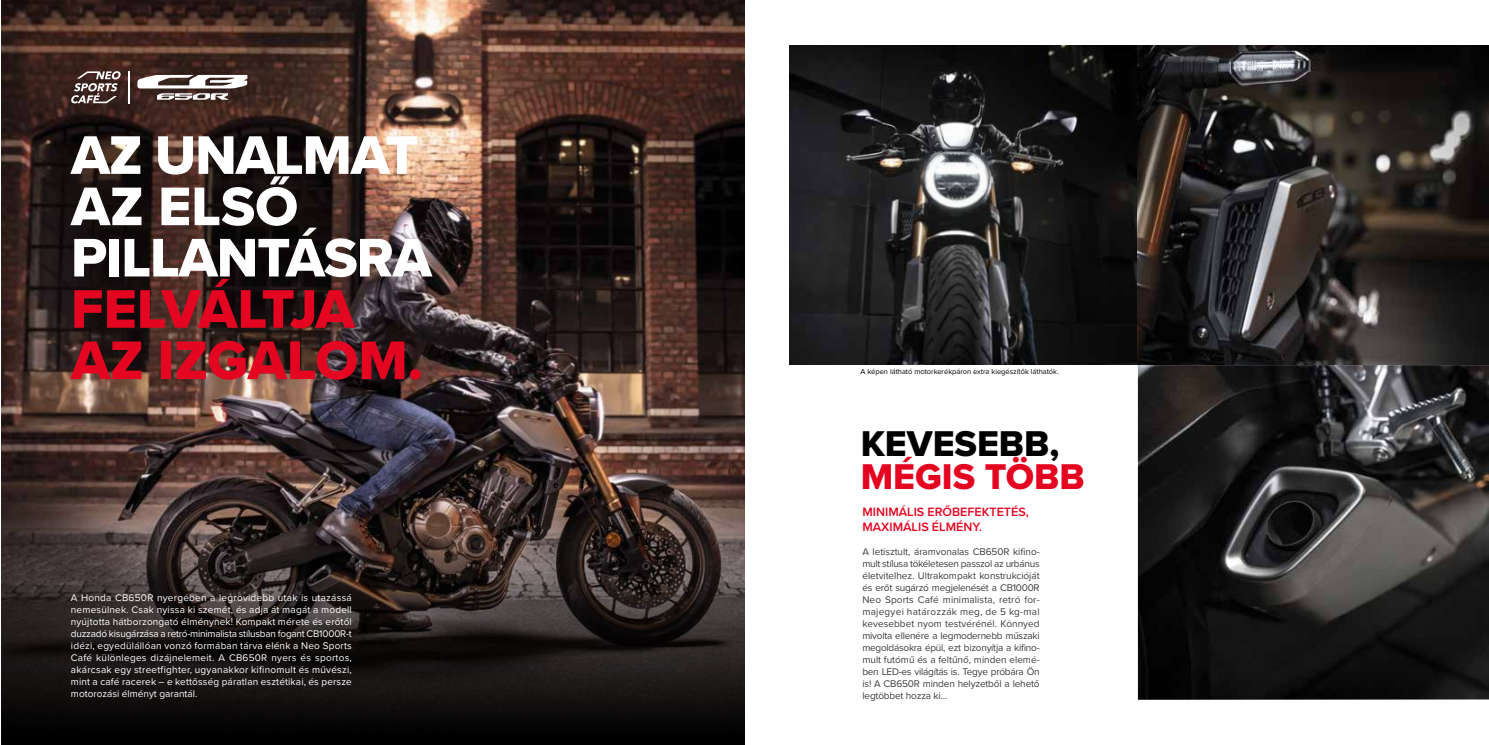
<style>
.page{position:relative;width:1489px;height:745px;background:#fff}
.page>*{position:absolute;margin:0;border:0;box-sizing:border-box;transform-origin:0 0}
.t1{font:56.25px/51.2px "Proxima Nova Extrabld";letter-spacing:-.02em;color:#fff}
.t2{font:56.25px/51.2px "Proxima Nova Extrabld";letter-spacing:-.01em;color:#e40521}
.t3{font:37.12px "Proxima Nova Extrabld";color:#000}
.t4{font:37.12px "Proxima Nova Extrabld";color:#e40521}
.t5{font:600 12.5px/15px "Proxima Nova";color:#e40521}
.t6{font:10px/12px "Proxima Nova";color:#fff;text-align:justify}
.t7{font:10px/12px "Proxima Nova";letter-spacing:-.015em;color:#3c3c3b;text-align:justify}
.t8{font:7.5px "Proxima Nova";color:#000}
</style>
<div class="page">
<img style="left:1px;top:0;width:743px;height:461px">
<svg style="left:1px;top:461px;width:743px;height:283px;background:#2b2321"></svg>
<svg style="left:137px;top:75px;width:110px;height:25px"></svg>
<hr style="left:128px;top:71px;width:2px;height:33px;background:#fff">
<svg style="left:71px;top:71px;width:50px;height:32px"></svg>
<img style="left:789px;top:45px;width:699px;height:320px">
<img style="left:1137px;top:365px;width:351px;height:334px">
<h1 class="t1" style="left:71px;top:128px;width:362px">AZ UNALMAT<br>AZ ELSŐ<br>PILLANTÁSRA</h1>
<h1 class="t2" style="left:71px;top:282px;width:353px">FELVÁLTJA<br>AZ IZGALOM.</h1>
<p class="t6" style="left:71px;top:590px;width:282px">A Honda CB650R nyergében a legrövidebb utak is utazássá nemesülnek. Csak nyissa ki szemét, és adja át magát a modell nyújtotta hátborzongató élménynek! Kompakt mérete és erőtől duzzadó kisugárzása a retró-minimalista stílusban fogant CB1000R-t idézi, egyedülállóan vonzó formában tárva elénk a Neo Sports Café különleges dizájnelemeit. A CB650R nyers és sportos, akárcsak egy streetfighter, ugyanakkor kifinomult és művészi, mint a café racerek – e kettősség páratlan esztétikai, és persze motorozási élményt garantál.</p>
<p class="t8" style="left:860px;top:365px;width:200px">A képen látható motorkerékpáron extra kiegészítők láthatók.</p>
<h2 class="t3" style="left:860px;top:415px;width:200px">KEVESEBB,</h2>
<h2 class="t4" style="left:860px;top:448px;width:226px">MÉGIS TÖBB</h2>
<p class="t5" style="left:862px;top:503px;width:168px">MINIMÁLIS ERŐBEFEKTETÉS,<br>MAXIMÁLIS ÉLMÉNY.</p>
<p class="t7" style="left:862px;top:544px;width:179px">A letisztult, áramvonalas CB650R kifino&shy;mult stílusa tökéletesen passzol az urbánus életvitelhez. Ultrakompakt konstrukcióját és erőt sugárzó megjelenését a CB1000R Neo Sports Café minimalista, retró for&shy;majegyei határozzák meg, de 5 kg-mal kevesebbet nyom testvérénél. Könnyed mivolta ellenére a legmodernebb műszaki megoldásokra épül, ezt bizonyítja a kifino&shy;mult futómű és a feltűnő, minden elemé&shy;ben LED-es világítás is. Tegye próbára Ön is! A CB650R minden helyzetből a lehető legtöbbet hozza ki…</p>
</div>
